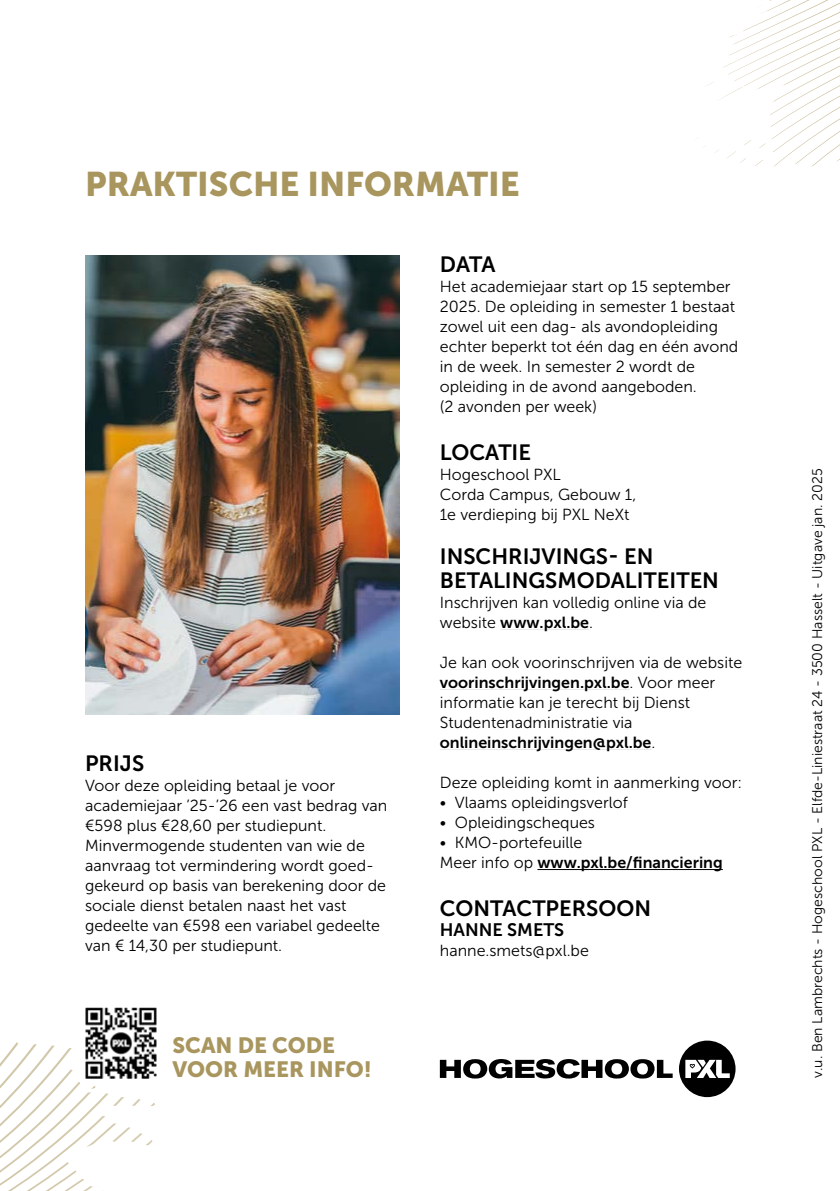
<style>
.page{position:relative;width:840px;height:1191px;background:#fff}
.page>*{position:absolute;margin:0;border:0;box-sizing:border-box;transform-origin:0 0}
.t1{font:34px "Museo Sans 900";color:#a9965e}
.t2{font:22px/24px "Museo Sans 700";color:#000}
.t3{font:22px/24px "Museo Sans 900";color:#a9965e}
.t4{font:18px "Museo Sans 700";color:#000}
.t5{font:16px/20px "Museo Sans 300";color:#000}
.t6{font:16px "Museo Sans 700";color:#000}
.t7{font:14px "Museo Sans 300";color:#000}
.s1{font-family:"Museo Sans 300"}
</style>
<div class="page">
<svg style="left:0;top:1042px;width:155px;height:149px"></svg>
<hr style="left:500px;top:629px;width:88px;height:1px;background:#eaeae9">
<hr style="left:439px;top:689px;width:190px;height:1px;background:#eaeae9">
<hr style="left:439px;top:749px;width:212px;height:1px;background:#eaeae9">
<hr style="left:537px;top:869px;width:185px;height:1px;background:#000">
<img style="left:85px;top:255px;width:314px;height:459px">
<svg style="left:439px;top:1059px;width:233px;height:19px"></svg>
<div style="left:678px;top:1040px;width:57px;height:57px;background:#000;border-radius:50%"></div>
<svg style="left:685px;top:1059px;width:44px;height:19px"></svg>
<img style="left:80px;top:1007px;width:77px;height:76px">
<svg style="left:696px;top:0;width:96px;height:161px"></svg>
<h1 class="t1" style="left:85px;top:164px;width:436px">PRAKTISCHE INFORMATIE</h1>
<h2 class="t2" style="left:85px;top:752px;width:61px">PRIJS</h2>
<p class="t5" style="left:85px;top:776px;width:303px">Voor deze opleiding betaal je voor academiejaar ’25-’26 een vast bedrag van €598 plus €28,60 per studiepunt.<br>Minvermogende studenten van wie de aanvraag tot vermindering wordt goed&shy;gekeurd op basis van berekening door de sociale dienst betalen naast het vast gedeelte van €598 een variabel gedeelte van € 14,30 per studiepunt.</p>
<h2 class="t3" style="left:172px;top:1033px;width:201px">SCAN DE CODE<br>VOOR MEER INFO!</h2>
<h2 class="t2" style="left:439px;top:252px;width:57px">DATA</h2>
<p class="t5" style="left:439px;top:276px;width:300px">Het academiejaar start op 15 september 2025. De opleiding in semester 1 bestaat zowel uit een dag- als avondopleiding echter beperkt tot één dag en één avond in de week. In semester 2 wordt de opleiding in de avond aangeboden.<br>(2 avonden per week)</p>
<h2 class="t2" style="left:439px;top:440px;width:93px">LOCATIE</h2>
<p class="t5" style="left:439px;top:464px;width:198px">Hogeschool PXL<br>Corda Campus, Gebouw 1,<br>1e verdieping bij PXL NeXt</p>
<h2 class="t2" style="left:439px;top:544px;width:280px">INSCHRIJVINGS- EN<br>BETALINGSMODALITEITEN</h2>
<p class="t5" style="left:439px;top:592px;width:268px">Inschrijven kan volledig online via de</p>
<p class="t6" style="left:439px;top:613px;width:155px"><span class="s1">website</span> www.pxl.be<span class="s1">.</span></p>
<p class="t5" style="left:439px;top:652px;width:304px">Je kan ook voorinschrijven via de website</p>
<p class="t6" style="left:439px;top:673px;width:277px">voorinschrijvingen.pxl.be<span class="s1">. Voor meer</span></p>
<p class="t5" style="left:439px;top:692px;width:252px">informatie kan je terecht bij Dienst<br>Studentenadministratie via</p>
<p class="t6" style="left:439px;top:733px;width:217px">onlineinschrijvingen@pxl.be<span class="s1">.</span></p>
<p class="t5" style="left:439px;top:772px;width:303px">Deze opleiding komt in aanmerking voor:</p>
<p class="t5" style="left:439px;top:792px;width:189px">• Vlaams opleidingsverlof</p>
<p class="t5" style="left:439px;top:812px;width:157px">• Opleidingscheques</p>
<p class="t5" style="left:439px;top:832px;width:144px">• KMO-portefeuille</p>
<p class="t6" style="left:439px;top:853px;width:284px"><span class="s1">Meer info op</span> www.pxl.be/financiering</p>
<h2 class="t2" style="left:439px;top:896px;width:213px">CONTACTPERSOON</h2>
<p class="t4" style="left:439px;top:919px;width:126px">HANNE SMETS</p>
<p class="t5" style="left:439px;top:940px;width:150px">hanne.smets@pxl.be</p>
<p class="t7" style="left:809px;top:1077px;width:610px;rotate:-90deg">v.u. Ben Lambrechts - Hogeschool PXL - Elfde-Liniestraat 24 - 3500 Hasselt - Uitgave jan. 2025</p>
</div>
